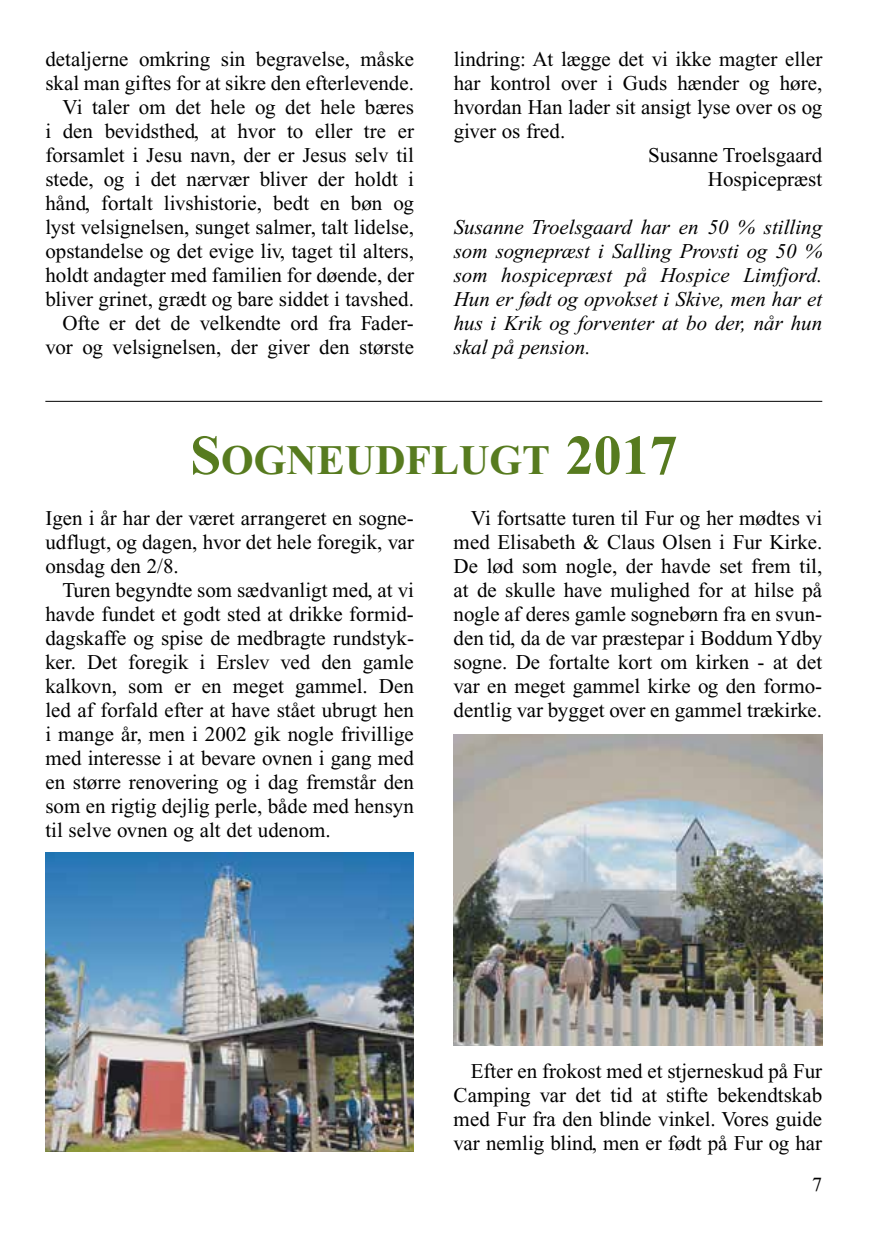
<style>
.page{position:relative;width:879px;height:1248px;background:#fff}
.page>*{position:absolute;margin:0;border:0;box-sizing:border-box;transform-origin:0 0}
.t1{font:700 42px "Times New Roman PS Std";color:#577b1f}
.t2{font:21px/24px "Times New Roman PS Std";color:#000;text-align:justify}
.t3{font:italic 21px/24px "Times New Roman PS Std";color:#000;text-align:justify}
.t4{font:20px "Times New Roman PS Std";color:#000}
.s1{font-size:56px}
</style>
<div class="page">
<hr style="left:45px;top:401px;width:777px;height:1px;background:#000">
<img style="left:45px;top:852px;width:369px;height:299px">
<img style="left:454px;top:734px;width:368px;height:311px">
<p class="t2" style="left:45px;top:47px;width:370px;text-align:right">detaljerne omkring sin begravelse, måske skal man giftes for at sikre den efterlevende.<br>Vi taler om det hele og det hele bæres<br>i den bevidsthed, at hvor to eller tre er forsamlet i Jesu navn, der er Jesus selv til stede, og i det nærvær bliver der holdt i hånd, fortalt livshistorie, bedt en bøn og lyst velsignelsen, sunget salmer, talt lidelse, opstandelse og det evige liv, taget til alters, holdt andagter med familien for døende, der bliver grinet, grædt og bare siddet i tavshed.<br>Ofte er det de velkendte ord fra Fader&shy;vor og velsignelsen, der giver den største</p>
<p class="t2" style="left:454px;top:47px;width:370px">lindring: At lægge det vi ikke magter eller</p>
<p class="t2" style="left:454px;top:71px;width:370px">har kontrol over i Guds hænder og høre,</p>
<p class="t2" style="left:454px;top:95px;width:370px">hvordan Han lader sit ansigt lyse over os og</p>
<p class="t2" style="left:454px;top:119px;width:113px">giver os fred.</p>
<p class="t2" style="left:648px;top:143px;width:176px">Susanne Troelsgaard</p>
<p class="t2" style="left:708px;top:167px;width:116px">Hospicepræst</p>
<p class="t3" style="left:454px;top:215px;width:370px">Susanne Troelsgaard har en 50 % stilling som sognepræst i Salling Provsti og 50 % som hospicepræst på Hospice Limfjord.<br>Hun er født og opvokset i Skive, men har et hus i Krik og forventer at bo der, når hun skal på pension.</p>
<h1 class="t1" style="left:190px;top:436px;width:489px"><span class="s1">S</span>OGNEUDFLUGT <span class="s1">2017</span></h1>
<p class="t2" style="left:45px;top:506px;width:370px">Igen i år har der været arrangeret en sogne&shy;udflugt, og dagen, hvor det hele foregik, var onsdag den 2/8.</p>
<p class="t2" style="left:45px;top:578px;width:370px;text-indent:17px">Turen begyndte som sædvanligt med, at vi havde fundet et godt sted at drikke formid&shy;dagskaffe og spise de medbragte rundstyk&shy;ker. Det foregik i Erslev ved den gamle kalkovn, som er en meget gammel. Den led af forfald efter at have stået ubrugt hen i mange år, men i 2002 gik nogle frivillige med interesse i at bevare ovnen i gang med en større renovering og i dag fremstår den som en rigtig dejlig perle, både med hensyn til selve ovnen og alt det udenom.</p>
<p class="t2" style="left:454px;top:506px;width:370px;text-indent:17px">Vi fortsatte turen til Fur og her mødtes vi med Elisabeth &amp; Claus Olsen i Fur Kirke.<br>De lød som nogle, der havde set frem til, at de skulle have mulighed for at hilse på nogle af deres gamle sognebørn fra en svun&shy;den tid, da de var præstepar i Boddum Ydby sogne. De fortalte kort om kirken - at det var en meget gammel kirke og den formo&shy;dentlig var bygget over en gammel trækirke.</p>
<p class="t2" style="left:454px;top:1058px;width:370px;text-indent:17px">Efter en frokost med et stjerneskud på Fur Camping var det tid at stifte bekendtskab med Fur fra den blinde vinkel. Vores guide var nemlig blind, men er født på Fur og har</p>
<p class="t4" style="left:812px;top:1173px;width:11px">7</p>
</div>
